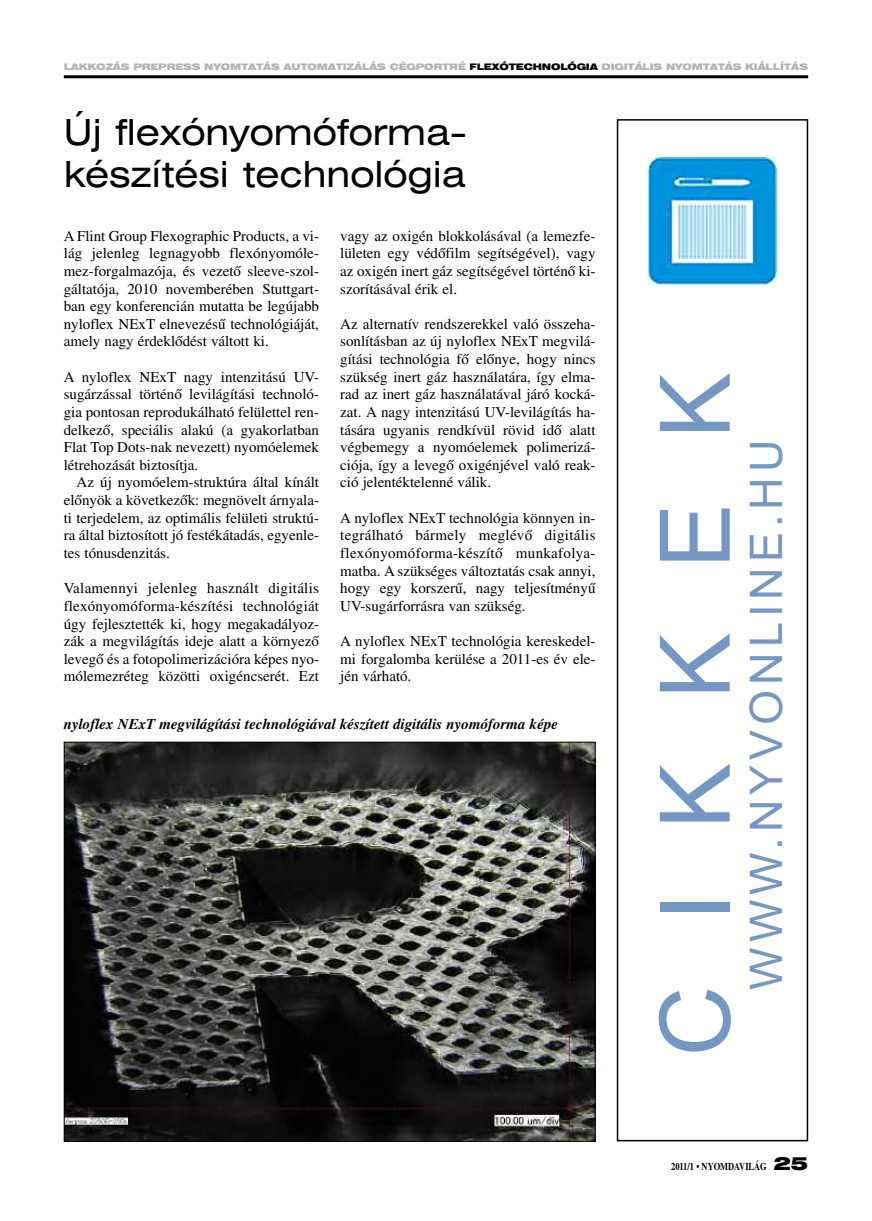
<style>
.page{position:relative;width:872px;height:1221px;background:#fff}
.page>*{position:absolute;margin:0;border:0;box-sizing:border-box;transform-origin:0 0}
.t1{font:97.5px "Arial";letter-spacing:.665em;color:#7597c4}
.t2{font:45px "Arial";letter-spacing:.11em;color:#7597c4}
.t3{font:36px/42px "Hu Swis 721 Ex BT";color:#000}
.t4{font:15px/17.7px "H Toronto";color:#000;text-align:justify}
.t5{font:italic 700 15px "H Toronto";color:#000}
.t6{font:700 10.5px "H Toronto";color:#000;scale:.8 1}
.t7{font:9px "Hu Swis 721 Blk Ex BT";letter-spacing:-.02em;color:#b3b3b3}
.s1{color:#000}
.s2{font-family:"Hu Swis 721 Blk Ex BT";font-weight:400;font-size:18px}
</style>
<div class="page">
<hr style="left:64px;top:75px;width:744px;height:3px;background:#000">
<div style="left:617px;top:119px;width:191px;height:1022px;border:2px solid #000"></div>
<img style="left:66px;top:743px;width:527px;height:396px">
<img style="left:648px;top:157px;width:128px;height:128px">
<p class="t7" style="left:64px;top:64px;width:746px">LAKKOZÁS PREPRESS NYOMTATÁS AUTOMATIZÁLÁS CÉGPORTRÉ <span class="s1">FLEXÓTECHNOLÓGIA</span> DIGITÁLIS NYOMTATÁS KIÁLLÍTÁS</p>
<h3 class="t3" style="left:64px;top:114px;width:404px">Új flexónyomóforma&shy;készítési technológia</h3>
<p class="t4" style="left:64px;top:227px;width:257px">A Flint Group Flexographic Products, a vi&shy;lág jelenleg legnagyobb flexónyomóle&shy;mez-forgalmazója, és vezetõ sleeve-szol&shy;gáltatója, 2010 novemberében Stuttgart&shy;ban egy konferencián mutatta be legújabb nyloflex NExT elnevezésû technológiáját, amely nagy érdeklõdést váltott ki.</p>
<p class="t4" style="left:64px;top:368px;width:257px">A nyloflex NExT nagy intenzitású UV&shy;sugárzással történõ levilágítási technoló&shy;gia pontosan reprodukálható felülettel ren&shy;delkezõ, speciális alakú (a gyakorlatban Flat Top Dots-nak nevezett) nyomóelemek létrehozását biztosítja.</p>
<p class="t4" style="left:64px;top:473px;width:257px;text-indent:13px">Az új nyomóelem-struktúra által kínált elõnyök a következõk: megnövelt árnyala&shy;ti terjedelem, az optimális felületi struktú&shy;ra által biztosított jó festékátadás, egyenle&shy;tes tónusdenzitás.</p>
<p class="t4" style="left:64px;top:579px;width:257px">Valamennyi jelenleg használt digitális flexónyomóforma-készítési technológiát úgy fejlesztették ki, hogy megakadályoz&shy;zák a megvilágítás ideje alatt a környezõ levegõ és a fotopolimerizációra képes nyo&shy;mólemezréteg közötti oxigéncserét. Ezt</p>
<p class="t4" style="left:340px;top:227px;width:257px">vagy az oxigén blokkolásával (a lemezfe&shy;lületen egy védõfilm segítségével), vagy az oxigén inert gáz segítségével történõ ki&shy;szorításával érik el.</p>
<p class="t4" style="left:340px;top:315px;width:257px">Az alternatív rendszerekkel való összeha&shy;sonlításban az új nyloflex NExT megvilá&shy;gítási technológia fõ elõnye, hogy nincs szükség inert gáz használatára, így elma&shy;rad az inert gáz használatával járó kocká&shy;zat. A nagy intenzitású UV-levilágítás ha&shy;tására ugyanis rendkívül rövid idõ alatt végbemegy a nyomóelemek polimerizá&shy;ciója, így a levegõ oxigénjével való reak&shy;ció jelentéktelenné válik.</p>
<p class="t4" style="left:340px;top:509px;width:257px">A nyloflex NExT technológia könnyen in&shy;tegrálható bármely meglévõ digitális flexónyomóforma-készítõ munkafolya&shy;matba. A szükséges változtatás csak annyi, hogy egy korszerû, nagy teljesítményû UV-sugárforrásra van szükség.</p>
<p class="t4" style="left:340px;top:632px;width:257px">A nyloflex NExT technológia kereskedel&shy;mi forgalomba kerülése a 2011-es év ele&shy;jén várható.</p>
<p class="t5" style="left:64px;top:715px;width:496px">nyloflex NExT megvilágítási technológiával készített digitális nyomóforma képe</p>
<h1 class="t1" style="left:639px;top:1056px;width:684px;rotate:-90deg">CIKKEK</h1>
<h2 class="t2" style="left:740px;top:989px;width:552px;rotate:-90deg">WWW.NYVONLINE.HU</h2>
<p class="t6" style="left:671px;top:1160px;width:173px">2011/1 • NYOMDAVILÁG <span class="s2">25</span></p>
</div>
